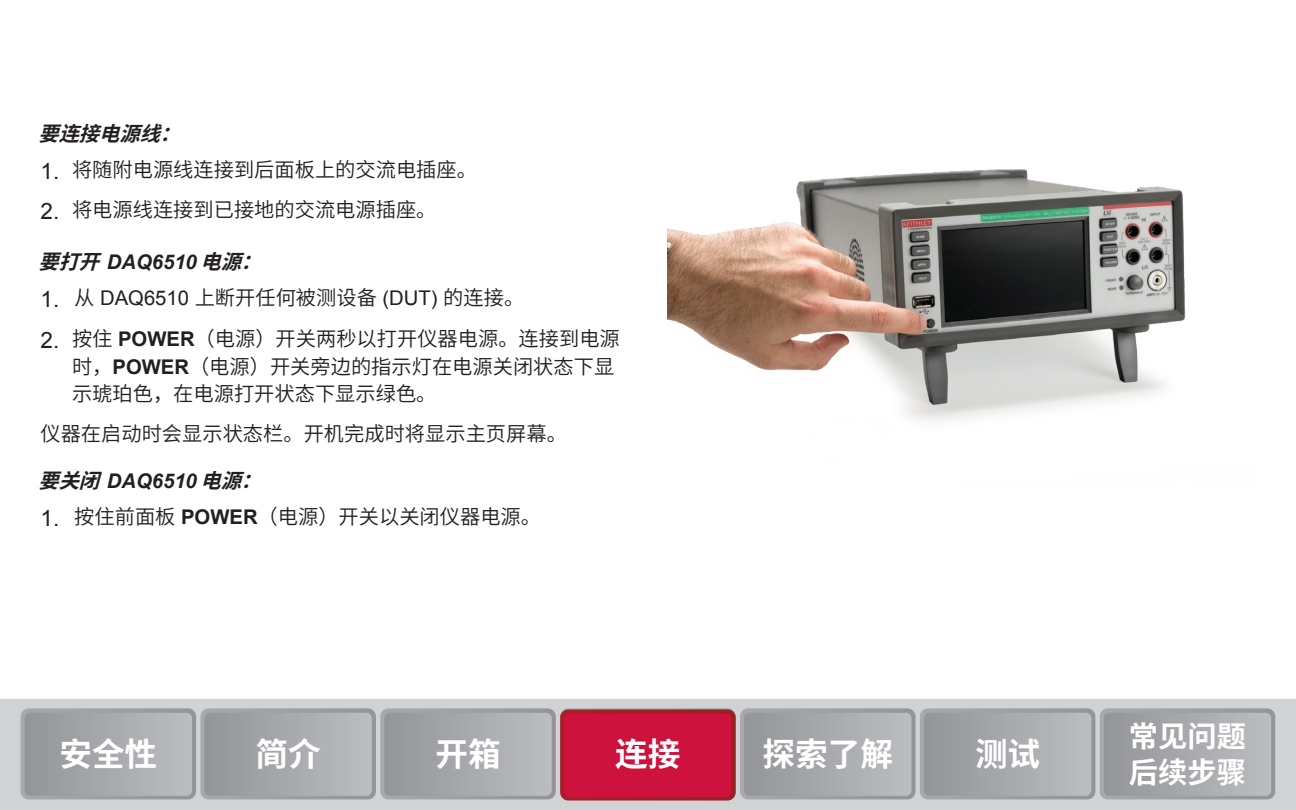
<style>
.page{position:relative;width:1296px;height:810px;background:#fff}
.page>*{position:absolute;margin:0;border:0;box-sizing:border-box;transform-origin:0 0}
.t1{font:700 32.62px "Source Han Sans CN";color:#fff}
.t2{font:700 29.25px/36px "Source Han Sans CN";color:#fff}
.t3{font:20.25px/27.4px "Source Han Sans CN";color:#231f20}
.t4{font:italic 700 20.25px "Arial";color:#231f20}
.t5{font:italic 700 20.25px "Source Han Sans CN";color:#231f20}
.s1{font-family:"Arial";font-size:22.5px}
.s2{font-family:"Source Han Sans CN"}
.s3{font-family:"Arial"}
.s4{font-family:"Arial";font-weight:700}
</style>
<div class="page">
<img style="left:667px;top:169px;width:519px;height:253px">
<div style="left:0;top:699px;width:1296px;height:111px;background:#d1d2d4"></div>
<svg style="left:21px;top:708px;width:1254px;height:93px;background:#a8a7aa"></svg>
<div style="left:564px;top:714px;width:168px;height:83px;background:#cd123d;border-radius:6px"></div>
<p class="t5" style="left:38px;top:122px;width:159px">要连接电源线：</p>
<p class="t3" style="left:40px;top:156px;width:438px"><span class="s1">1.</span> 将随附电源线连接到后面板上的交流电插座。</p>
<p class="t3" style="left:40px;top:197px;width:397px"><span class="s1">2.</span> 将电源线连接到已接地的交流电源插座。</p>
<p class="t4" style="left:38px;top:248px;width:240px"><span class="s2">要打开</span>DAQ6510 <span class="s2">电源：</span></p>
<p class="t3" style="left:40px;top:284px;width:485px"><span class="s1">1.</span> 从 <span class="s3">DAQ6510</span> 上断开任何被测设备 <span class="s3">(DUT)</span> 的连接。</p>
<p class="t3" style="left:72px;top:325px;width:549px;text-indent:-32px"><span class="s1">2.</span> 按住 <span class="s4">POWER</span>（电源）开关两秒以打开仪器电源。连接到电源时，<span class="s4">POWER</span>（电源）开关旁边的指示灯在电源关闭状态下显示琥珀色，在电源打开状态下显示绿色。</p>
<p class="t3" style="left:40px;top:420px;width:528px">仪器在启动时会显示状态栏。开机完成时将显示主页屏幕。</p>
<p class="t4" style="left:38px;top:468px;width:240px"><span class="s2">要关闭</span>DAQ6510 <span class="s2">电源：</span></p>
<p class="t3" style="left:40px;top:504px;width:502px"><span class="s1">1.</span> 按住前面板 <span class="s4">POWER</span>（电源）开关以关闭仪器电源。</p>
<h1 class="t1" style="left:59px;top:735px;width:99px">安全性</h1>
<h1 class="t1" style="left:256px;top:735px;width:67px">简介</h1>
<h1 class="t1" style="left:435px;top:735px;width:67px">开箱</h1>
<h1 class="t1" style="left:615px;top:735px;width:67px">连接</h1>
<h1 class="t1" style="left:763px;top:735px;width:132px">探索了解</h1>
<h1 class="t1" style="left:975px;top:735px;width:67px">测试</h1>
<h2 class="t2" style="left:1129px;top:719px;width:118px">常见问题后续步骤</h2>
</div>
